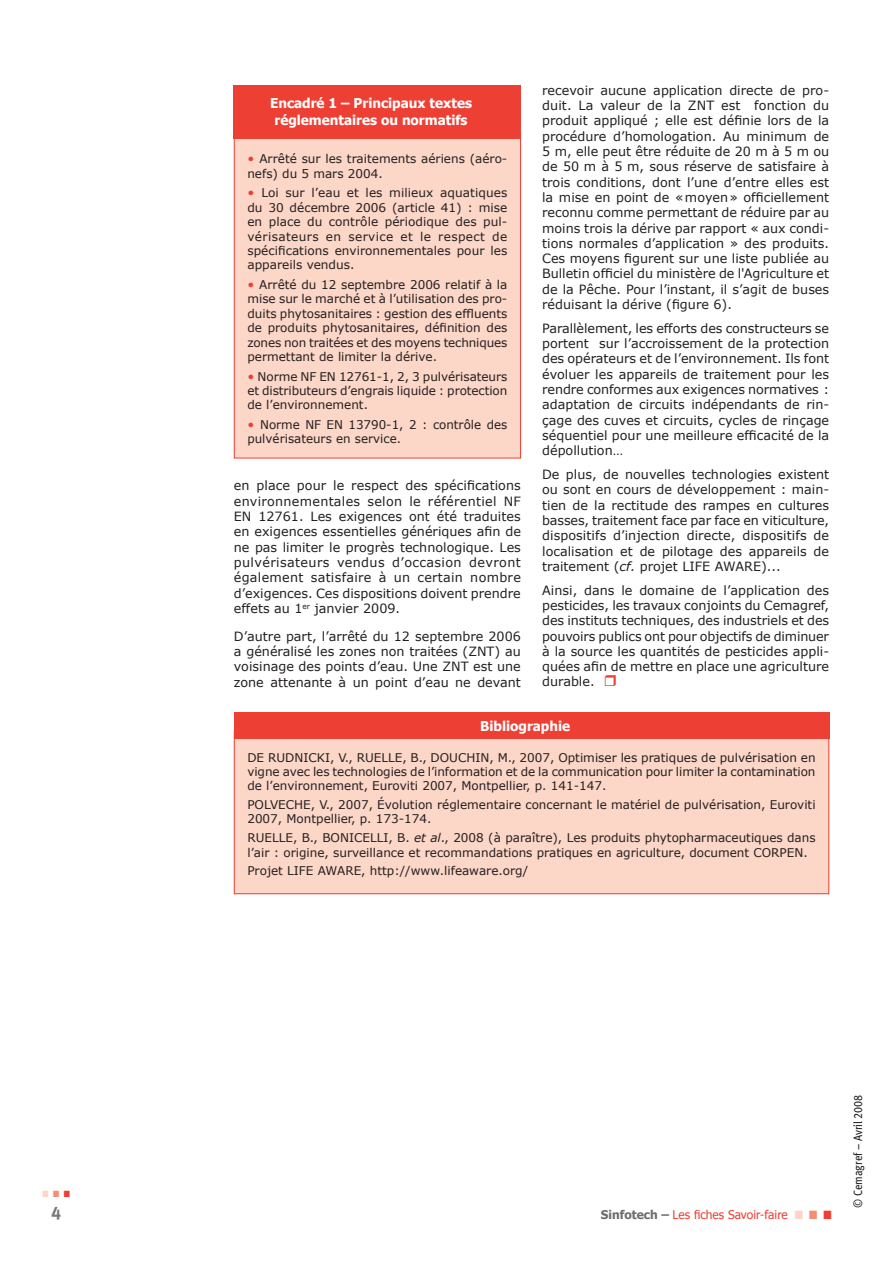
<style>
.page{position:relative;width:893px;height:1263px;background:#fff}
.page>*{position:absolute;margin:0;border:0;box-sizing:border-box;transform-origin:0 0}
.t1{font:700 13.5px/16.2px "Tahoma";color:#fff;text-align:center}
.t2{font:12.75px/15.3px "Verdana";color:#231f20;text-align:justify}
.t3{font:12px/14.4px "Verdana";color:#231f20;text-align:justify}
.t4{font:12px "Tahoma";color:#ee3f34}
.t5{font:12px "Meta Book LF";color:#231f20;scale:.9 1}
.t6{font:9px "Zapf Dingbats";color:#fcd6c7;scale:.9 1}
.s1{color:#f58f74}
.s2{color:#ee3f34}
.s3{font-size:12.75px;color:#ee3f34}
.s4{font-style:italic}
.s5{font-weight:700;color:#6c6d70}
.s6{color:#fcd6c7}
</style>
<div class="page">
<div style="left:234px;top:731px;width:595px;height:163px;background:#fcd6c7"></div>
<div style="left:234px;top:712px;width:595px;height:27px;background:#ee3f34"></div>
<div style="left:234px;top:132px;width:287px;height:326px;background:#fcd6c7"></div>
<div style="left:234px;top:85px;width:287px;height:53px;background:#ee3f34"></div>
<p class="t6" style="left:42px;top:1190px;width:32px">■ <span class="s1">■</span> <span class="s2">■</span></p>
<p class="t1" style="left:270px;top:95px;width:203px">Encadré 1 – Principaux textes réglementaires ou normatifs</p>
<p class="t3" style="left:247px;top:151px;width:262px"><span class="s3">•</span> Arrêté sur les traitements aériens (aéro&shy;nefs) du 5 mars 2004.</p>
<p class="t3" style="left:247px;top:185px;width:262px"><span class="s3">•</span> Loi sur l’eau et les milieux aquatiques du 30 décembre 2006 (article 41) : mise en place du contrôle périodique des pul&shy;vérisateurs en service et le respect de spécifications environnementales pour les appareils vendus.</p>
<p class="t3" style="left:247px;top:277px;width:262px"><span class="s3">•</span> Arrêté du 12 septembre 2006 relatif à la mise sur le marché et à l’utilisation des pro&shy;duits phytosanitaires : gestion des effluents de produits phytosanitaires, définition des zones non traitées et des moyens techniques permettant de limiter la dérive.</p>
<p class="t3" style="left:247px;top:369px;width:262px"><span class="s3">•</span> Norme NF EN 12761-1, 2, 3 pulvérisateurs et distributeurs d’engrais liquide : protection de l’environnement.</p>
<p class="t3" style="left:247px;top:417px;width:262px"><span class="s3">•</span> Norme NF EN 13790-1, 2 : contrôle des pulvérisateurs en service.</p>
<p class="t2" style="left:234px;top:478px;width:289px">en place pour le respect des spécifications environnementales selon le référentiel NF EN 12761. Les exigences ont été traduites en exigences essentielles génériques afin de ne pas limiter le progrès technologique. Les pulvérisateurs vendus d’occasion devront également satisfaire à un certain nombre d’exigences. Ces dispositions doivent prendre effets au 1<sup>er</sup> janvier 2009.</p>
<p class="t2" style="left:234px;top:628px;width:289px">D’autre part, l’arrêté du 12 septembre 2006 a généralisé les zones non traitées (ZNT) au voisinage des points d’eau. Une ZNT est une zone attenante à un point d’eau ne devant</p>
<p class="t2" style="left:542px;top:82px;width:289px">recevoir aucune application directe de pro&shy;duit. La valeur de la ZNT est fonction du produit appliqué ; elle est définie lors de la procédure d’homologation. Au minimum de 5 m, elle peut être réduite de 20 m à 5 m ou de 50 m à 5 m, sous réserve de satisfaire à trois conditions, dont l’une d’entre elles est la mise en point de «moyen» officiellement reconnu comme permettant de réduire par au moins trois la dérive par rapport « aux condi&shy;tions normales d’application » des produits.<br>Ces moyens figurent sur une liste publiée au Bulletin officiel du ministère de l'Agriculture et de la Pêche. Pour l’instant, il s’agit de buses réduisant la dérive (figure 6).</p>
<p class="t2" style="left:542px;top:320px;width:289px">Parallèlement, les efforts des constructeurs se portent sur l’accroissement de la protection des opérateurs et de l’environnement. Ils font évoluer les appareils de traitement pour les rendre conformes aux exigences normatives : adaptation de circuits indépendants de rin&shy;çage des cuves et circuits, cycles de rinçage séquentiel pour une meilleure efficacité de la dépollution…</p>
<p class="t2" style="left:542px;top:466px;width:289px">De plus, de nouvelles technologies existent ou sont en cours de développement : main&shy;tien de la rectitude des rampes en cultures basses, traitement face par face en viticulture, dispositifs d’injection directe, dispositifs de localisation et de pilotage des appareils de traitement (<span class="s4">cf.</span> projet LIFE AWARE)...</p>
<p class="t2" style="left:542px;top:582px;width:289px">Ainsi, dans le domaine de l’application des pesticides, les travaux conjoints du Cemagref, des instituts techniques, des industriels et des pouvoirs publics ont pour objectifs de diminuer à la source les quantités de pesticides appli&shy;quées afin de mettre en place une agriculture durable.</p>
<p class="t1" style="left:480px;top:717px;width:92px">Bibliographie</p>
<p class="t3" style="left:247px;top:750px;width:570px">DE RUDNICKI, V., RUELLE, B., DOUCHIN, M., 2007, Optimiser les pratiques de pulvérisation en vigne avec les technologies de l’information et de la communication pour limiter la contamination de l’environnement, Euroviti 2007, Montpellier, p. 141-147.</p>
<p class="t3" style="left:247px;top:797px;width:570px">POLVECHE, V., 2007, Évolution réglementaire concernant le matériel de pulvérisation, Euroviti<br>2007, Montpellier, p. 173-174.</p>
<p class="t3" style="left:247px;top:830px;width:570px">RUELLE, B., BONICELLI, B. <span class="s4">et al</span>., 2008 (à paraître), Les produits phytopharmaceutiques dans l’air : origine, surveillance et recommandations pratiques en agriculture, document CORPEN.</p>
<p class="t3" style="left:247px;top:863px;width:282px">Projet LIFE AWARE, http://www.lifeaware.org/</p>
<p class="t4" style="left:601px;top:1206px;width:232px"><span class="s5">Sinfotech –</span> Les fiches Savoir-faire <span class="s6">■</span> <span class="s1">■</span> ■</p>
<p class="t5" style="left:851px;top:1207px;width:127px;rotate:-90deg">© Cemagref – Avril 2008</p>
</div>
